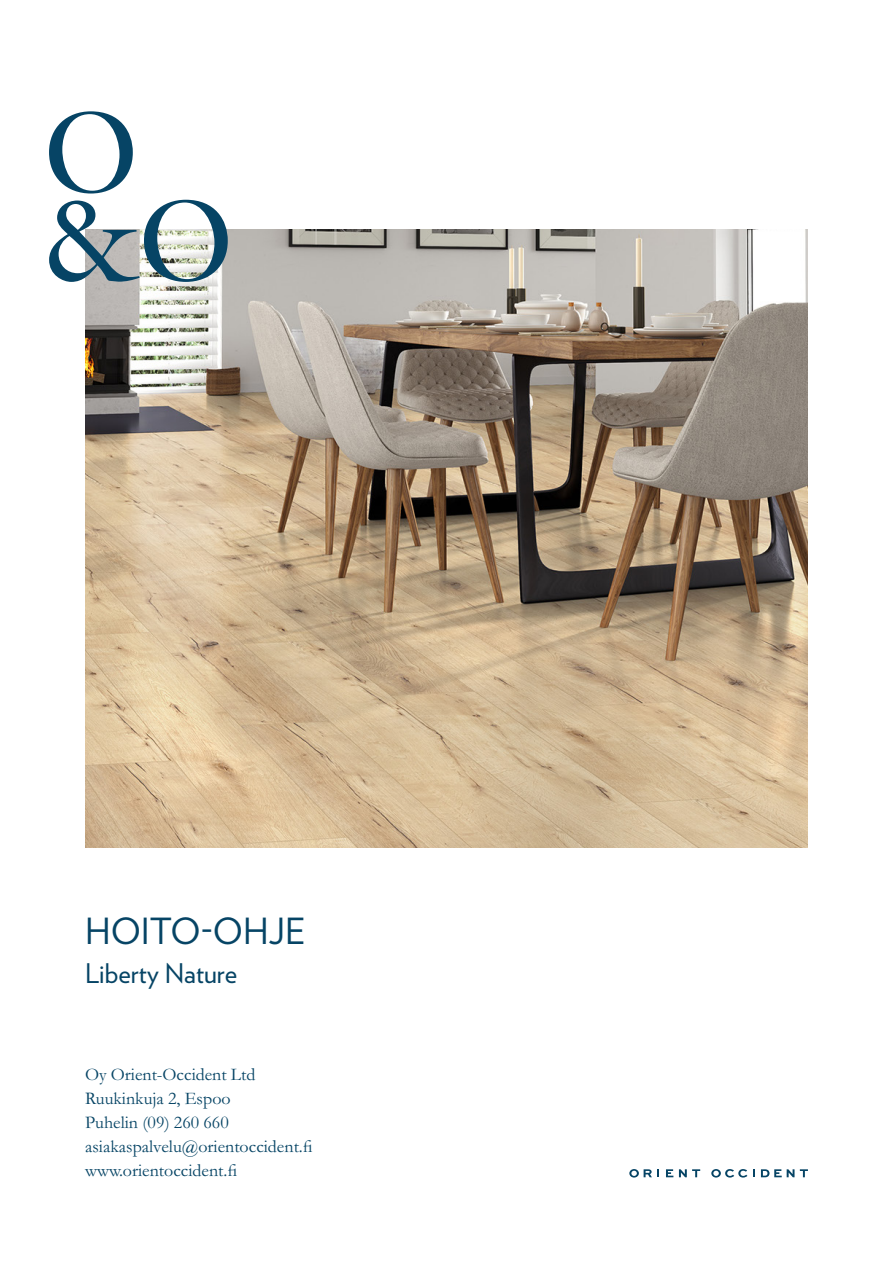
<style>
.page{position:relative;width:893px;height:1263px;background:#fff}
.page>*{position:absolute;margin:0;border:0;box-sizing:border-box;transform-origin:0 0}
.pääotsikko{font:36px "Verlag";color:#064465}
.Alaotsikko{font:27px "Verlag";color:#064465}
.Yhteystiedot{font:18px/24px "Garamond MT Std";color:#064465}
</style>
<div class="page">
<img style="left:85px;top:230px;width:723px;height:617px">
<svg style="left:629px;top:1169px;width:30px;height:8px"></svg>
<svg style="left:666px;top:1169px;width:7px;height:8px"></svg>
<svg style="left:679px;top:1169px;width:21px;height:8px"></svg>
<svg style="left:711px;top:1169px;width:36px;height:8px"></svg>
<svg style="left:753px;top:1169px;width:2px;height:8px"></svg>
<svg style="left:761px;top:1169px;width:33px;height:8px"></svg>
<svg style="left:800px;top:1169px;width:8px;height:8px"></svg>
<svg style="left:49px;top:200px;width:179px;height:82px"></svg>
<svg style="left:49px;top:111px;width:84px;height:83px"></svg>
<p class="pääotsikko" style="left:85px;top:904px;width:222px">HOITO-OHJE</p>
<p class="Alaotsikko" style="left:85px;top:953px;width:154px">Liberty Nature</p>
<p class="Yhteystiedot" style="left:85px;top:1063px;width:229px">Oy Orient-Occident Ltd<br>Ruukinkuja 2, Espoo<br>Puhelin (09) 260 660 asiakaspalvelu@orientoccident.fi www.orientoccident.fi</p>
</div>
